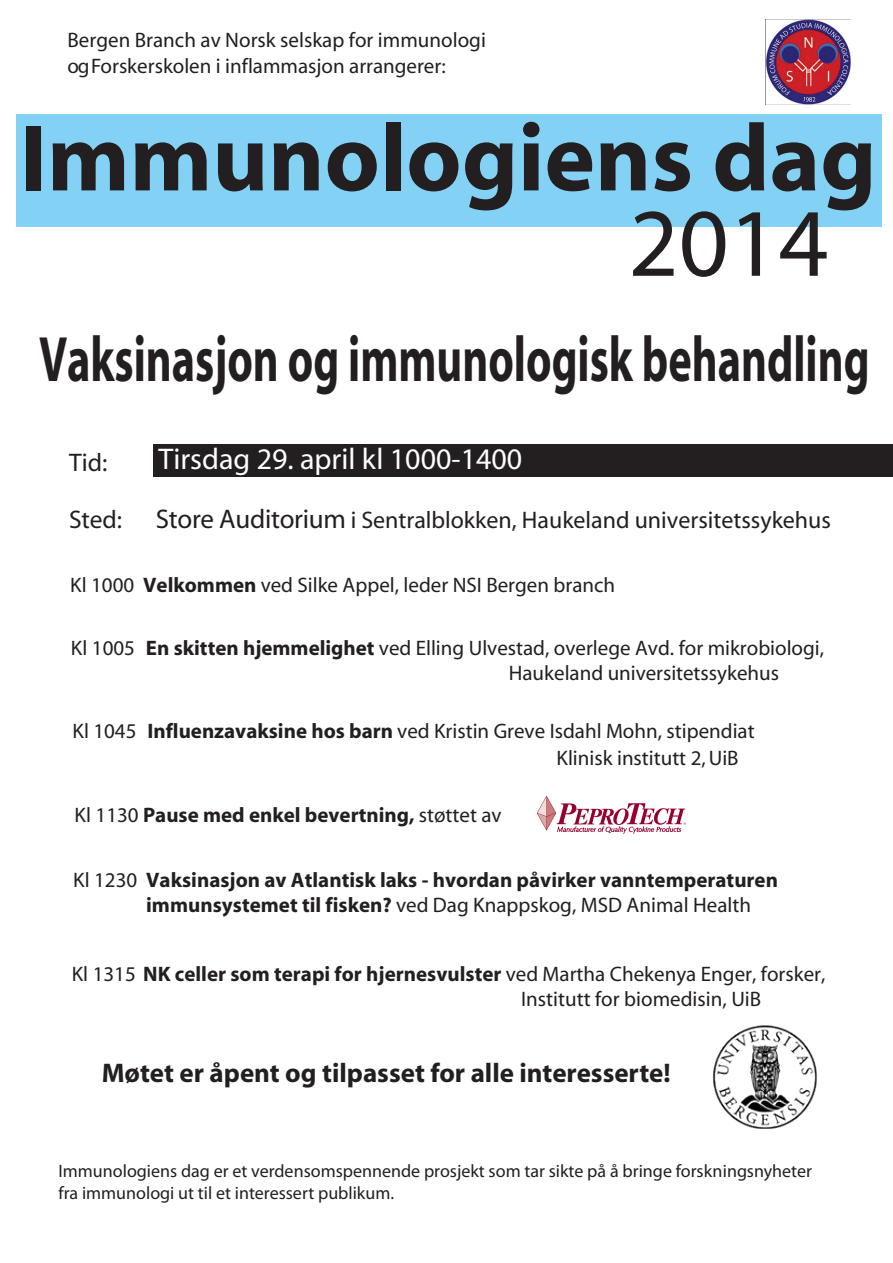
<style>
.page{position:relative;width:893px;height:1263px;background:#fff}
.page>*{position:absolute;margin:0;border:0;box-sizing:border-box;transform-origin:0 0}
.t1{font:97.5px "Myriad";color:#231f20}
.t2{font:700 96px "Myriad";color:#231f20}
.t3{font:700 64.5px "Myriad";color:#231f20;scale:.69 1}
.t4{font:30px "Myriad";color:#fff}
.t5{font:700 27px "Myriad";color:#231f20}
.t6{font:25.5px "Myriad";color:#231f20}
.t7{font:24px "Myriad";color:#231f20}
.t8{font:21px/25.2px "Myriad";color:#231f20}
.t9{font:700 21px/25.2px "Myriad";color:#231f20}
.t10{font:18px/21.6px "Myriad Pro";color:#231f20}
.s1{font-size:25.5px}
.s2{font-size:27px}
.s3{font-weight:700}
.s4{font-weight:400}
</style>
<div class="page">
<div style="left:16px;top:114px;width:866px;height:113px;background:#83d1f4"></div>
<div style="left:153px;top:444px;width:740px;height:33px;background:#231f20"></div>
<img style="left:765px;top:19px;width:85px;height:85px">
<img style="left:713px;top:1025px;width:104px;height:104px">
<img style="left:536px;top:795px;width:150px;height:39px">
<p class="t8" style="left:68px;top:29px;width:420px">Bergen Branch av Norsk selskap for immunologi og Forskerskolen i inflammasjon arrangerer:</p>
<h2 class="t2" style="left:20px;top:109px;width:858px">Immunologiens dag</h2>
<h1 class="t1" style="left:629px;top:195px;width:202px">2014</h1>
<h3 class="t3" style="left:39px;top:326px;width:1205px">Vaksinasjon og immunologisk behandling</h3>
<p class="t6" style="left:69px;top:450px;width:40px">Tid:</p>
<h3 class="t4" style="left:159px;top:444px;width:365px">Tirsdag 29. april kl 1000-1400</h3>
<p class="t7" style="left:69px;top:508px;width:763px"><span class="s1">Sted:</span> <span class="s2">Store Auditorium</span> i Sentralblokken, Haukeland universitetssykehus</p>
<p class="t8" style="left:70px;top:573px;width:546px">Kl 1000 <span class="s3">Velkommen</span> ved Silke Appel, leder NSI Bergen branch</p>
<p class="t8" style="left:71px;top:637px;width:755px">Kl 1005 <span class="s3">En skitten hjemmelighet</span> ved Elling Ulvestad, overlege Avd. for mikrobiologi,</p>
<p class="t8" style="left:509px;top:661px;width:272px">Haukeland universitetssykehus</p>
<p class="t8" style="left:72px;top:720px;width:684px">Kl 1045 <span class="s3">Influenzavaksine hos barn</span> ved Kristin Greve Isdahl Mohn, stipendiat</p>
<p class="t9" style="left:74px;top:803px;width:429px"><span class="s4">Kl 1130</span> Pause med enkel bevertning, <span class="s4">støttet av</span></p>
<p class="t8" style="left:556px;top:746px;width:184px">Klinisk institutt 2, UiB</p>
<p class="t9" style="left:146px;top:868px;width:633px;text-indent:-73px"><span class="s4">Kl 1230</span> Vaksinasjon av Atlantisk laks - hvordan påvirker vanntemperaturen immunsystemet til fisken? <span class="s4">ved Dag Knappskog, MSD Animal Health</span></p>
<p class="t8" style="left:521px;top:962px;width:306px;text-indent:-449px">Kl 1315 <span class="s3">NK celler som terapi for hjernesvulster</span> ved Martha Chekenya Enger, forsker,<br>Institutt for biomedisin, UiB</p>
<p class="t5" style="left:102px;top:1059px;width:570px">Møtet er åpent og tilpasset for alle interesserte!</p>
<p class="t10" style="left:58px;top:1160px;width:755px">Immunologiens dag er et verdensomspennende prosjekt som tar sikte på å bringe forskningsnyheter fra immunologi ut til et interessert publikum.</p>
</div>
